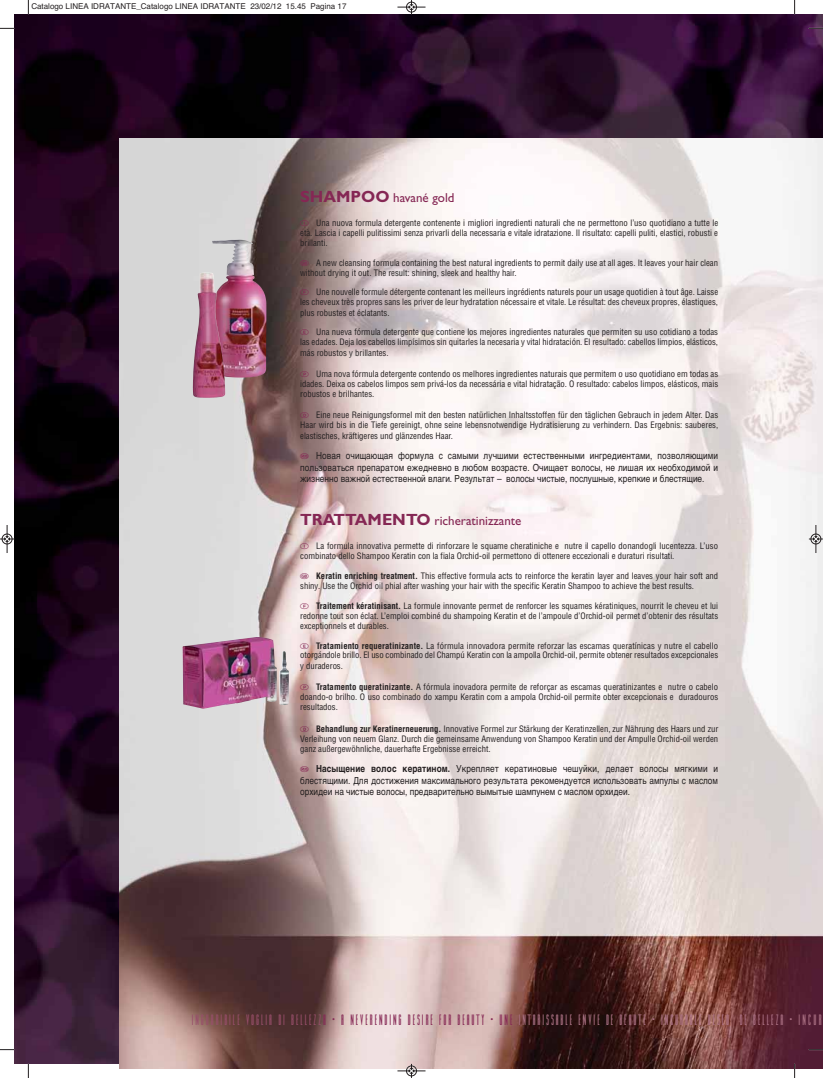
<style>
.page{position:relative;width:823px;height:1078px;background:#fff}
.page>*{position:absolute;margin:0;border:0;box-sizing:border-box;transform-origin:0 0}
.t1{font:700 13px "Giotto";letter-spacing:.15em;color:#ac7285}
.t2{font:13px "Gill Sans";color:#852754}
.t3{font:9.7px/11.7px "Helvetica";color:#231f20;text-align:justify;scale:.85 1}
.t4{font:condensed 8.7px/10.2px "Helvetica";color:#231f20;text-align:justify}
.t5{font:8px "Helvetica";color:#231f20}
.s1{font-weight:700;font-size:16.2px}
.s2{font-family:"Klral Normal";font-stretch:normal;color:#852754}
.s3{font-family:"Klral Normal";font-size:8.7px;color:#852754}
.s4{font-weight:700}
.s5{color:#974e6a}
.s6{color:#852754}
</style>
<div class="page">
<img style="left:14px;top:14px;width:808px;height:1049px">
<img style="left:119px;top:138px;width:703px;height:929px">
<svg style="left:245px;top:243px;width:7px;height:9px"></svg>
<img style="left:213px;top:291px;width:3px;height:25px">
<img style="left:216px;top:703px;width:20px;height:3px">
<svg style="left:28px;top:0;width:1px;height:14px"></svg>
<svg style="left:0;top:28px;width:14px;height:1px"></svg>
<svg style="left:794px;top:0;width:1px;height:14px"></svg>
<svg style="left:808px;top:28px;width:14px;height:1px"></svg>
<svg style="left:28px;top:1063px;width:1px;height:14px"></svg>
<svg style="left:0;top:1049px;width:14px;height:1px"></svg>
<svg style="left:793px;top:1063px;width:2px;height:14px"></svg>
<svg style="left:808px;top:1048px;width:14px;height:2px"></svg>
<svg style="left:397px;top:0;width:28px;height:14px"></svg>
<svg style="left:397px;top:1063px;width:28px;height:14px"></svg>
<svg style="left:0;top:525px;width:14px;height:28px"></svg>
<svg style="left:808px;top:525px;width:14px;height:28px"></svg>
<p class="t5" style="left:31px;top:3px;width:316px">Catalogo LINEA IDRATANTE_Catalogo LINEA IDRATANTE 23/02/12 15.45 Pagina 17</p>
<h1 class="t2" style="left:300px;top:193px;width:156px"><span class="s1">SHAMPOO</span> havané gold</h1>
<p class="t4" style="left:300px;top:218px;width:419px"><span class="s2">I</span> Una nuova formula detergente contenente i migliori ingredienti naturali che ne permettono l’uso quotidiano a tutte le età. Lascia i capelli pulitissimi senza privarli della necessaria e vitale idratazione. Il risultato: capelli puliti, elastici, robusti e brillanti.</p>
<p class="t4" style="left:300px;top:258px;width:419px"><span class="s2">G</span> A new cleansing formula containing the best natural ingredients to permit daily use at all ages. It leaves your hair clean without drying it out. The result: shining, sleek and healthy hair.</p>
<p class="t4" style="left:300px;top:288px;width:419px"><span class="s2">F</span> Une nouvelle formule détergente contenant les meilleurs ingrédients naturels pour un usage quotidien à tout âge. Laisse les cheveux très propres sans les priver de leur hydratation nécessaire et vitale. Le résultat: des cheveux propres, élastiques, plus robustes et éclatants.</p>
<p class="t4" style="left:300px;top:327px;width:419px"><span class="s2">E</span> Una nueva fórmula detergente que contiene los mejores ingredientes naturales que permiten su uso cotidiano a todas las edades. Deja los cabellos limpísimos sin quitarles la necesaria y vital hidratación. El resultado: cabellos limpios, elásticos, más robustos y brillantes.</p>
<p class="t4" style="left:300px;top:369px;width:419px"><span class="s2">P</span> Uma nova fórmula detergente contendo os melhores ingredientes naturais que permitem o uso quotidiano em todas as idades. Deixa os cabelos limpos sem privá-los da necessária e vital hidratação. O resultado: cabelos limpos, elásticos, mais robustos e brilhantes.</p>
<p class="t4" style="left:300px;top:411px;width:419px"><span class="s2">D</span> Eine neue Reinigungsformel mit den besten natürlichen Inhaltsstoffen für den täglichen Gebrauch in jedem Alter. Das Haar wird bis in die Tiefe gereinigt, ohne seine lebensnotwendige Hydratisierung zu verhindern. Das Ergebnis: sauberes, elastisches, kräftigeres und glänzendes Haar.</p>
<p class="t3" style="left:300px;top:450px;width:493px"><span class="s3">R</span> Новая очищающая формула с самыми лучшими естественными ингредиентами, позволяющими пользоваться препаратом ежедневно в любом возрасте. Oчищает волосы, не лишая их необходимой и жизненно важной естественной влаги. Результат – волосы чистые, послушные, крепкие и блестящие.</p>
<h1 class="t2" style="left:300px;top:516px;width:223px"><span class="s1">TRATTAMENTO</span> richeratinizzante</h1>
<p class="t4" style="left:300px;top:542px;width:419px"><span class="s2">I</span> La formula innovativa permette di rinforzare le squame cheratiniche e nutre il capello donandogli lucentezza. L’uso combinato dello Shampoo Keratin con la fiala Orchid-oil permettono di ottenere eccezionali e duraturi risultati.</p>
<p class="t4" style="left:300px;top:571px;width:419px"><span class="s2">G</span> <span class="s4">Keratin enriching treatment.</span> This effective formula acts to reinforce the keratin layer and leaves your hair soft and shiny. Use the Orchid oil phial after washing your hair with the specific Keratin Shampoo to achieve the best results.</p>
<p class="t4" style="left:300px;top:601px;width:419px"><span class="s2">F</span> <span class="s4">Traitement kératinisant.</span> La formule innovante permet de renforcer les squames kératiniques, nourrit le cheveu et lui redonne tout son éclat. L’emploi combiné du shampoing Keratin et de l’ampoule d’Orchid-oil permet d’obtenir des résultats exceptionnels et durables.</p>
<p class="t4" style="left:300px;top:640px;width:419px"><span class="s2">E</span> <span class="s4">Tratamiento requeratinizante.</span> La fórmula innovadora permite reforzar las escamas queratínicas y nutre el cabello otorgándole brillo. El uso combinado del Champú Keratin con la ampolla Orchid-oil, permite obtener resultados excepcionales y duraderos.</p>
<p class="t4" style="left:300px;top:682px;width:419px"><span class="s2">P</span> <span class="s4">Tratamento queratinizante.</span> A fórmula inovadora permite de reforçar as escamas queratinizantes e nutre o cabelo doando-o brilho. O uso combinado do xampu Keratin com a ampola Orchid-oil permite obter excepcionais e duradouros resultados.</p>
<p class="t4" style="left:300px;top:724px;width:419px"><span class="s2">D</span> <span class="s4">Behandlung zur Keratinerneuerung.</span> Innovative Formel zur Stärkung der Keratinzellen, zur Nährung des Haars und zur Verleihung von neuem Glanz. Durch die gemeinsame Anwendung von Shampoo Keratin und der Ampulle Orchid-oil werden ganz außergewöhnliche, dauerhafte Ergebnisse erreicht.</p>
<p class="t3" style="left:300px;top:763px;width:493px"><span class="s3">R</span> <span class="s4">Насыщение волос кератином.</span> Укрепляет кератиновые чешуйки, делает волосы мягкими и блестящими. Для достижения максимального результата рекомендуется использовать ампулы с маслом орхидеи на чистые волосы, предварительно вымытые шампунем с маслом орхидеи.</p>
<h1 class="t1" style="left:191px;top:1012px;width:631px"><span class="s5">INGUARIBILE VOGLIA DI BELLEZZ</span><span class="s6">A • A NEVERENDING DESIRE FOR BEAUTY • UNE</span> INTARISSABLE ENVIE DE BEAUTE • INCURABLE DESEO DE BELLEZA • INCUR</h1>
</div>
